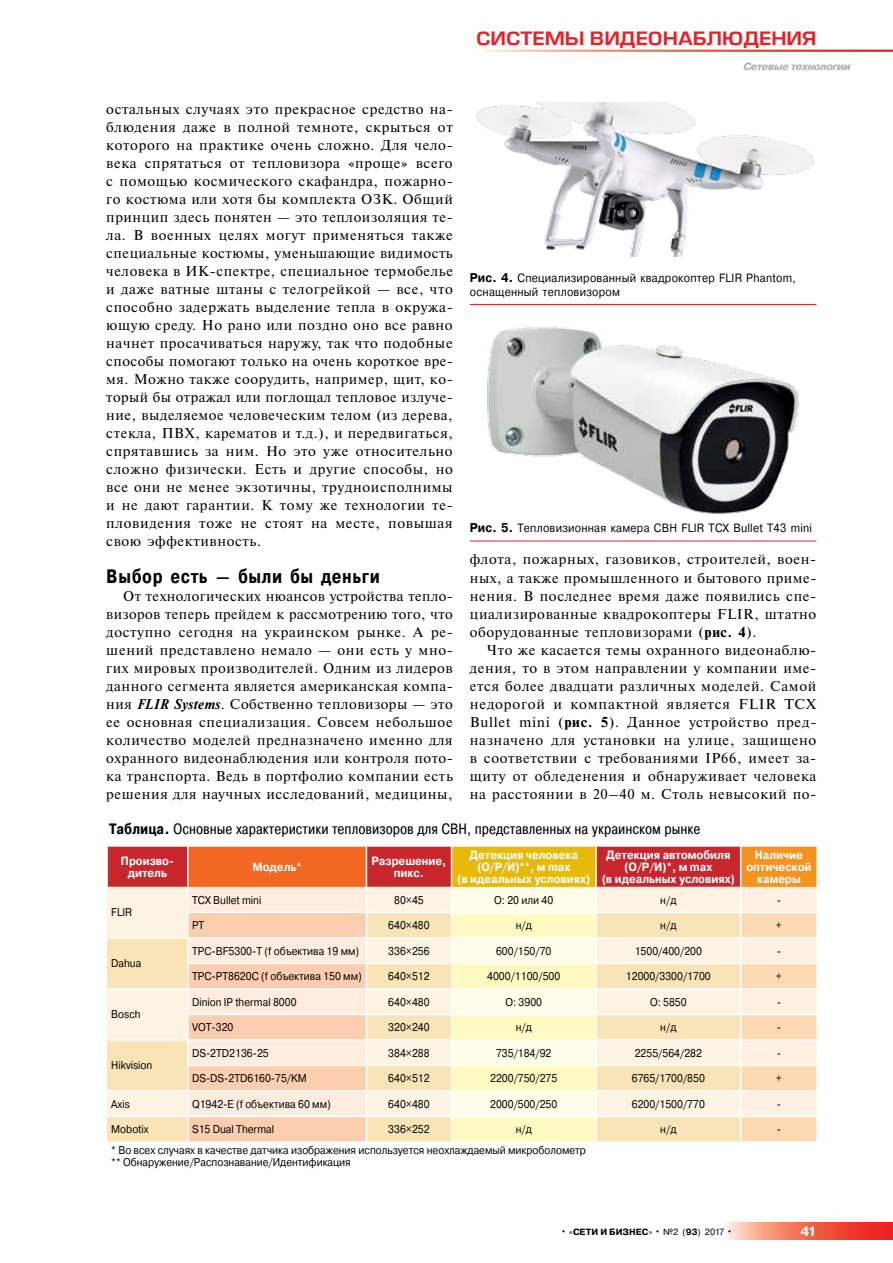
<style>
.page{position:relative;width:893px;height:1263px;background:#fff}
.page>*{position:absolute;margin:0;border:0;box-sizing:border-box;transform-origin:0 0}
.t1{font:700 19.5px "Pragmatica Cond";letter-spacing:.035em;color:#000;scale:.95 1}
.t2{font:18px "Europe Demi";color:#ed1d24;scale:1.1 1}
.t3{font:15px "Pragmatica Cond";color:#000}
.t4{font:14.25px/18px "Newton C";letter-spacing:.045em;color:#000;text-align:justify}
.t5{font:700 13.5px "Pragmatica";color:#fff}
.t6{font:700 12px/12px "Pragmatica";color:#fff;text-align:center;scale:.9 1}
.t7{font:12px/13.5px "Pragmatica";letter-spacing:.025em;color:#000;scale:.9 1}
.t8{font:11.25px/12px "Pragmatica";color:#000;scale:.9 1}
.t9{font:italic 700 10.5px "Pragmatica Cond";letter-spacing:-.04em;color:#aaafb1;scale:1.23 1}
.t10{font:700 9px "Pragmatica";color:#000}
.s1{font-weight:700;font-style:italic;font-size:14.1px}
.s2{font-weight:700;font-size:12.75px}
.s3{font-weight:700}
.s4{font-weight:400;font-size:10.5px}
.s5{font-weight:400}
</style>
<div class="page">
<svg style="left:726px;top:1222px;width:167px;height:17px;background:#f36e5c"></svg>
<img style="left:476px;top:103px;width:338px;height:154px">
<hr style="left:470px;top:304px;width:346px;height:1px;background:#ed1d24">
<img style="left:487px;top:326px;width:312px;height:188px">
<hr style="left:470px;top:541px;width:346px;height:1px;background:#ed1d24">
<svg style="left:107px;top:846px;width:710px;height:295px;background:#f8d8b7"></svg>
<hr style="left:187px;top:887px;width:2px;height:24px;background:#fff">
<hr style="left:187px;top:913px;width:2px;height:24px;background:#fff">
<hr style="left:107px;top:937px;width:81px;height:2px;background:#fff">
<hr style="left:187px;top:939px;width:2px;height:24px;background:#fff">
<hr style="left:187px;top:964px;width:2px;height:24px;background:#fff">
<hr style="left:107px;top:988px;width:81px;height:2px;background:#fff">
<hr style="left:187px;top:990px;width:2px;height:24px;background:#fff">
<hr style="left:187px;top:1015px;width:2px;height:24px;background:#fff">
<hr style="left:107px;top:1039px;width:81px;height:2px;background:#fff">
<hr style="left:187px;top:1041px;width:2px;height:24px;background:#fff">
<hr style="left:187px;top:1066px;width:2px;height:24px;background:#fff">
<hr style="left:107px;top:1090px;width:81px;height:2px;background:#fff">
<p class="t2" style="left:476px;top:27px;width:311px">Системы видеонаблюдения</p>
<p class="t4" style="left:106px;top:100px;width:348px">остальных случаях это прекрасное средство на&shy;блюдения даже в полной темноте, скрыться от которого на практике очень сложно. Для чело&shy;века спрятаться от тепловизора «проще» всего с помощью космического скафандра, пожарно&shy;го костюма или хотя бы комплекта ОЗК. Общий принцип здесь понятен — это теплоизоляция те&shy;ла. В военных целях могут применяться также специальные костюмы, уменьшающие видимость человека в ИК-спектре, специальное термобелье и даже ватные штаны с телогрейкой — все, что способно задержать выделение тепла в окружа&shy;ющую среду. Но рано или поздно оно все равно начнет просачиваться наружу, так что подобные способы помогают только на очень короткое вре&shy;мя. Можно также соорудить, например, щит, ко&shy;торый бы отражал или поглощал тепловое излуче&shy;ние, выделяемое человеческим телом (из дерева, стекла, ПВХ, карематов и т.д.), и передвигаться, спрятавшись за ним. Но это уже относительно сложно физически. Есть и другие способы, но все они не менее экзотичны, трудноисполнимы и не дают гарантии. К тому же технологии те&shy;пловидения тоже не стоят на месте, повышая свою эффективность.</p>
<h1 class="t1" style="left:106px;top:564px;width:289px">Выбор есть — были бы деньги</h1>
<p class="t4" style="left:106px;top:587px;width:348px;text-indent:17px">От технологических нюансов устройства тепло&shy;визоров теперь прейдем к рассмотрению того, что доступно сегодня на украинском рынке. А ре&shy;шений представлено немало — они есть у мно&shy;гих мировых производителей. Одним из лидеров данного сегмента является американская компа&shy;ния <span class="s1">FLIR Systems</span>. Собственно тепловизоры — это ее основная специализация. Совсем небольшое количество моделей предназначено именно для охранного видеонаблюдения или контроля пото&shy;ка транспорта. Ведь в портфолио компании есть решения для научных исследований, медицины,</p>
<p class="t9" style="left:743px;top:60px;width:89px">Cетевые технологии</p>
<p class="t7" style="left:470px;top:271px;width:364px"><span class="s2">Рис. 4.</span> Специализированный квадрокоптер FLIR Phantom, оснащенный тепловизором</p>
<p class="t7" style="left:470px;top:521px;width:382px"><span class="s2">Рис. 5.</span> Тепловизионная камера СВН FLIR TCX Bullet Т43 mini</p>
<p class="t4" style="left:470px;top:551px;width:348px">флота, пожарных, газовиков, строителей, воен&shy;ных, а также промышленного и бытового приме&shy;нения. В последнее время даже появились спе&shy;циализированные квадрокоптеры FLIR, штатно оборудованные тепловизорами (<span class="s3">рис. 4</span>).</p>
<p class="t4" style="left:470px;top:641px;width:348px;text-indent:17px">Что же касается темы охранного видеонаблю&shy;дения, то в этом направлении у компании име&shy;ется более двадцати различных моделей. Самой недорогой и компактной является FLIR TCX Bullet mini (<span class="s3">рис. 5</span>). Данное устройство пред&shy;назначено для установки на улице, защищено в соответствии с требованиями IP66, имеет за&shy;щиту от обледенения и обнаруживает человека на расстоянии в 20–40 м. Столь невысокий по-</p>
<p class="t3" style="left:109px;top:820px;width:593px"><span class="s3">Таблица.</span> Основные характеристики тепловизоров для СВН, представленных на украинском рынке</p>
<p class="t6" style="left:121px;top:854px;width:60px">Произво&shy;дитель</p>
<p class="t6" style="left:253px;top:860px;width:56px">Модель*</p>
<p class="t6" style="left:371px;top:854px;width:85px">Разрешение, пикс.</p>
<p class="t6" style="left:457px;top:848px;width:150px">Детекция человека (О/Р/И)**, м max<br>(в идеальных условиях)</p>
<p class="t6" style="left:602px;top:848px;width:150px">Детекция автомобиля (О/Р/И)*, м max<br>(в идеальных условиях)</p>
<p class="t6" style="left:746px;top:848px;width:74px">Наличие оптической камеры</p>
<p class="t8" style="left:111px;top:907px;width:24px">FLIR</p>
<p class="t8" style="left:192px;top:894px;width:78px">TCX Bullet mini</p>
<p class="t8" style="left:394px;top:894px;width:34px">80×45</p>
<p class="t8" style="left:494px;top:894px;width:67px">О: 20 или 40</p>
<p class="t8" style="left:660px;top:894px;width:19px">н/д</p>
<p class="t8" style="left:777px;top:894px;width:6px">-</p>
<p class="t8" style="left:192px;top:919px;width:15px">PT</p>
<p class="t8" style="left:388px;top:919px;width:47px">640×480</p>
<p class="t8" style="left:516px;top:919px;width:19px">н/д</p>
<p class="t8" style="left:660px;top:919px;width:19px">н/д</p>
<p class="t8" style="left:776px;top:919px;width:8px">+</p>
<p class="t8" style="left:111px;top:958px;width:35px">Dahua</p>
<p class="t8" style="left:111px;top:1009px;width:34px">Bosch</p>
<p class="t8" style="left:111px;top:1060px;width:47px">Hikvision</p>
<p class="t8" style="left:192px;top:945px;width:187px">TPC-BF5300-Т (f объектива 19 мм)</p>
<p class="t8" style="left:388px;top:945px;width:47px">336×256</p>
<p class="t8" style="left:496px;top:945px;width:63px">600/150/70</p>
<p class="t8" style="left:635px;top:945px;width:76px">1500/400/200</p>
<p class="t8" style="left:777px;top:945px;width:6px">-</p>
<p class="t8" style="left:192px;top:970px;width:190px">TPC-PT8620C (f объектива 150 мм)</p>
<p class="t8" style="left:388px;top:970px;width:47px">640×512</p>
<p class="t8" style="left:487px;top:970px;width:83px">4000/1100/500</p>
<p class="t8" style="left:626px;top:970px;width:96px">12000/3300/1700</p>
<p class="t8" style="left:776px;top:970px;width:8px">+</p>
<p class="t8" style="left:192px;top:996px;width:118px">Dinion IP thermal 8000</p>
<p class="t8" style="left:388px;top:996px;width:47px">640×480</p>
<p class="t8" style="left:505px;top:996px;width:42px">О: 3900</p>
<p class="t8" style="left:650px;top:996px;width:42px">О: 5850</p>
<p class="t8" style="left:777px;top:996px;width:6px">-</p>
<p class="t8" style="left:192px;top:1021px;width:48px">VOT-320</p>
<p class="t8" style="left:388px;top:1021px;width:47px">320×240</p>
<p class="t8" style="left:516px;top:1021px;width:19px">н/д</p>
<p class="t8" style="left:660px;top:1021px;width:19px">н/д</p>
<p class="t8" style="left:777px;top:1021px;width:6px">-</p>
<p class="t8" style="left:192px;top:1047px;width:87px">DS-2TD2136-25</p>
<p class="t8" style="left:388px;top:1047px;width:47px">384×288</p>
<p class="t8" style="left:496px;top:1047px;width:63px">735/184/92</p>
<p class="t8" style="left:635px;top:1047px;width:76px">2255/564/282</p>
<p class="t8" style="left:777px;top:1047px;width:6px">-</p>
<p class="t8" style="left:192px;top:1072px;width:129px">DS-DS-2TD6160-75/KM</p>
<p class="t8" style="left:388px;top:1072px;width:47px">640×512</p>
<p class="t8" style="left:490px;top:1072px;width:76px">2200/750/275</p>
<p class="t8" style="left:632px;top:1072px;width:83px">6765/1700/850</p>
<p class="t8" style="left:776px;top:1072px;width:8px">+</p>
<p class="t8" style="left:111px;top:1098px;width:22px">Axis</p>
<p class="t8" style="left:192px;top:1098px;width:156px">Q1942-E (f объектива 60 мм)</p>
<p class="t8" style="left:388px;top:1098px;width:47px">640×480</p>
<p class="t8" style="left:490px;top:1098px;width:76px">2000/500/250</p>
<p class="t8" style="left:632px;top:1098px;width:83px">6200/1500/770</p>
<p class="t8" style="left:777px;top:1098px;width:6px">-</p>
<p class="t8" style="left:111px;top:1123px;width:43px">Mobotix</p>
<p class="t8" style="left:192px;top:1123px;width:93px">S15 Dual Thermal</p>
<p class="t8" style="left:388px;top:1123px;width:47px">336×252</p>
<p class="t8" style="left:516px;top:1123px;width:19px">н/д</p>
<p class="t8" style="left:660px;top:1123px;width:19px">н/д</p>
<p class="t8" style="left:777px;top:1123px;width:6px">-</p>
<p class="t8" style="left:111px;top:1144px;width:529px">* Во всех случаях в качестве датчика изображения используется неохлаждаемый микроболометр ** Обнаружение/Распознавание/Идентификация</p>
<p class="t10" style="left:560px;top:1226px;width:174px"><span class="s4">•</span> <span class="s5">«</span>СЕТИ И БИЗНЕС<span class="s5">»</span> <span class="s4">•</span> <span class="s5">№2 (</span>93<span class="s5">) 2017</span> <span class="s4">•</span></p>
<p class="t5" style="left:800px;top:1222px;width:17px">41</p>
</div>
